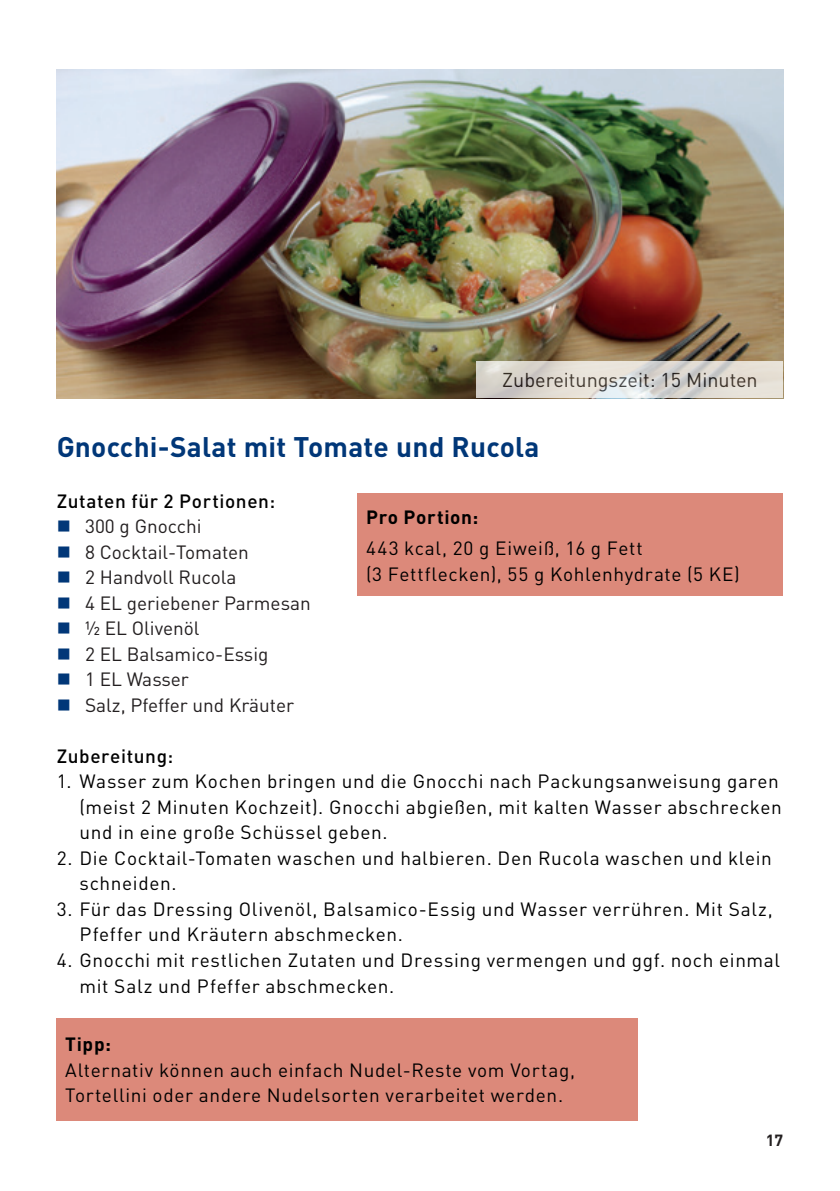
<style>
.page{position:relative;width:840px;height:1191px;background:#fff}
.page>*{position:absolute;margin:0;border:0;box-sizing:border-box;transform-origin:0 0}
._02_Subheadline{font:700 28px "DIN";letter-spacing:.01em;color:#013778}
.t1{font:19.8px "DIN Pro DR Vp";color:#231f20}
.Fliesstext_Kästchen{font:19px/25.6px "DIN";letter-spacing:.035em;color:#000}
.t2{font:19px "DIN Pro DR Vp";color:#231f20}
.Fliesstext_Rezepte{font:500 19px "DIN";letter-spacing:.03em;color:#000}
.Fliesstext_Kästchen-2{font:700 19px "DIN";letter-spacing:.035em;color:#000}
.Fliesstext_Bold{font:700 19px "DIN";color:#000}
.t3{font:700 16px "DIN";color:#231f20}
</style>
<div class="page">
<img style="left:57px;top:69px;width:725px;height:329px">
<svg style="left:476px;top:361px;width:306px;height:37px;background:#ddd9d3"></svg>
<div style="left:57px;top:1018px;width:580px;height:102px;background:#dc897a"></div>
<div style="left:357px;top:493px;width:425px;height:102px;background:#dc897a"></div>
<p class="t1" style="left:502px;top:367px;width:257px">Zubereitungszeit: 15 Minuten</p>
<h1 class="_02_Subheadline" style="left:57px;top:428px;width:484px">Gnocchi-Salat mit Tomate und Rucola</h1>
<p class="Fliesstext_Rezepte" style="left:57px;top:488px;width:220px">Zutaten für 2 Portionen:</p>
<p class="t2" style="left:85px;top:514px;width:118px">300 g Gnocchi</p>
<p class="t2" style="left:85px;top:540px;width:165px">8 Cocktail-Tomaten</p>
<p class="t2" style="left:85px;top:565px;width:153px">2 Handvoll Rucola</p>
<p class="t2" style="left:85px;top:591px;width:227px">4 EL geriebener Parmesan</p>
<p class="t2" style="left:85px;top:616px;width:116px">½ EL Olivenöl</p>
<p class="t2" style="left:85px;top:642px;width:185px">2 EL Balsamico-Essig</p>
<p class="t2" style="left:85px;top:667px;width:105px">1 EL Wasser</p>
<p class="t2" style="left:85px;top:693px;width:210px">Salz, Pfeffer und Kräuter</p>
<p class="Fliesstext_Rezepte" style="left:57px;top:743px;width:118px">Zubereitung:</p>
<p class="Fliesstext_Kästchen" style="left:79px;top:768px;width:703px;text-indent:-23px">1. Wasser zum Kochen bringen und die Gnocchi nach Packungsanweisung garen (meist 2 Minuten Kochzeit). Gnocchi abgießen, mit kalten Wasser abschrecken und in eine große Schüssel geben.</p>
<p class="Fliesstext_Kästchen" style="left:79px;top:844px;width:693px;text-indent:-23px">2. Die Cocktail-Tomaten waschen und halbieren. Den Rucola waschen und klein schneiden.</p>
<p class="Fliesstext_Kästchen" style="left:79px;top:895px;width:694px;text-indent:-23px">3. Für das Dressing Olivenöl, Balsamico-Essig und Wasser verrühren. Mit Salz,<br>Pfeffer und Kräutern abschmecken.</p>
<p class="Fliesstext_Kästchen" style="left:79px;top:946px;width:701px;text-indent:-23px">4. Gnocchi mit restlichen Zutaten und Dressing vermengen und ggf. noch einmal mit Salz und Pfeffer abschmecken.</p>
<p class="Fliesstext_Kästchen-2" style="left:366px;top:504px;width:114px">Pro Portion:</p>
<p class="Fliesstext_Kästchen" style="left:366px;top:535px;width:375px">443 kcal, 20 g Eiweiß, 16 g Fett<br>(3 Fettflecken), 55 g Kohlenhydrate (5 KE)</p>
<p class="Fliesstext_Bold" style="left:65px;top:1031px;width:47px">Tipp:</p>
<p class="Fliesstext_Kästchen" style="left:65px;top:1056px;width:511px">Alternativ können auch einfach Nudel-Reste vom Vortag,<br>Tortellini oder andere Nudelsorten verarbeitet werden.</p>
<p class="t3" style="left:765px;top:1129px;width:19px">17</p>
</div>
